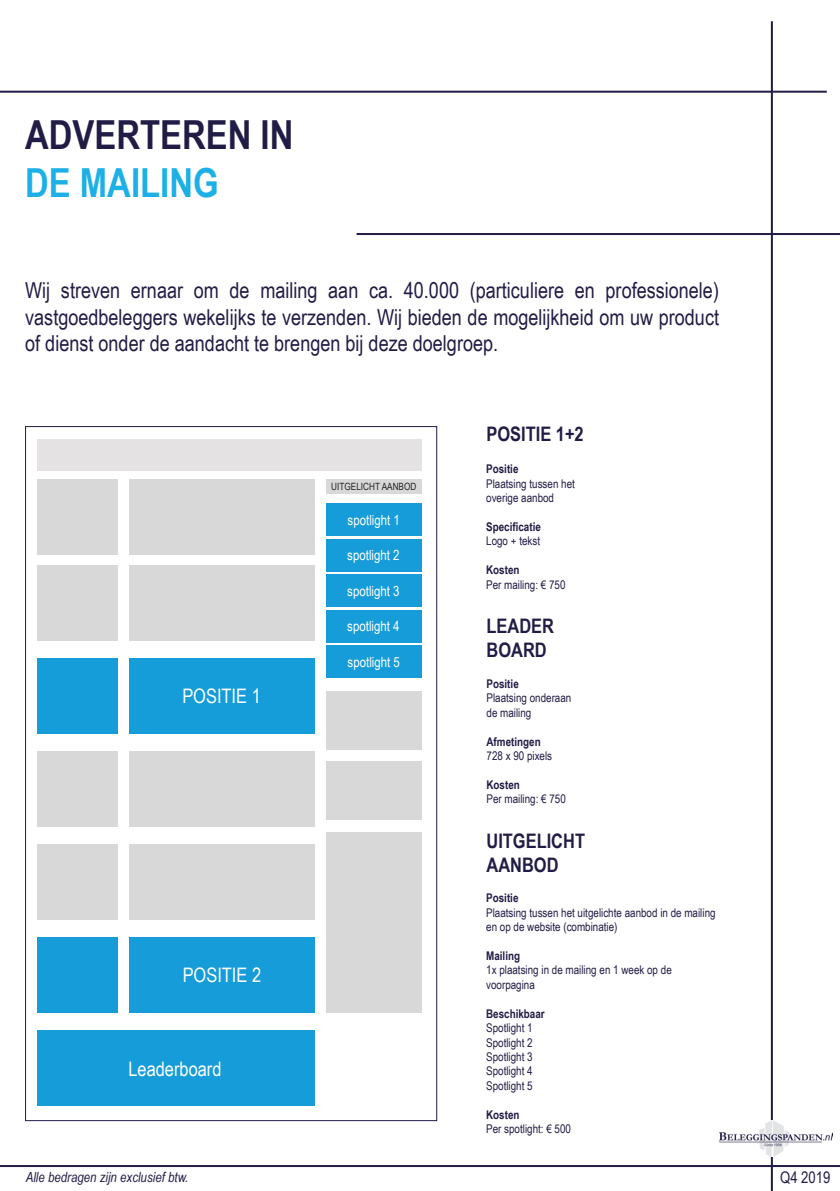
<style>
.page{position:relative;width:840px;height:1191px;background:#fff}
.page>*{position:absolute;margin:0;border:0;box-sizing:border-box;transform-origin:0 0}
.t1{font:700 40px "Arial Narrow";color:#211c45}
.t2{font:700 40px "Arial Narrow";color:#1cb0e6}
.t3{font:22px/26.4px "Arial Narrow";color:#211c45;text-align:justify}
.t4{font:700 20px "Arial Narrow";color:#211c45}
.t5{font:20px "Arial Narrow";color:#fff}
.t6{font:16px "Arial Narrow";color:#211c45}
.t7{font:14px "Arial Narrow";color:#fff}
.t8{font:italic 14px "Arial Narrow";color:#211c45}
.t9{font:12px/14.4px "Arial Narrow";color:#211c45}
.t10{font:700 12px "Arial Narrow";color:#211c45}
.t11{font:10px "Arial Narrow";color:#231f20}
</style>
<div class="page">
<hr style="left:0;top:91px;width:826px;height:2px;background:#211c45">
<hr style="left:770px;top:21px;width:2px;height:1170px;background:#211c45">
<hr style="left:356px;top:233px;width:483px;height:2px;background:#211c45">
<img style="left:719px;top:1121px;width:112px;height:35px">
<div style="left:25px;top:426px;width:412px;height:695px;background:#fff;border:1px solid #211c45"></div>
<div style="left:38px;top:439px;width:383px;height:31px;background:#e5e2e3"></div>
<div style="left:129px;top:479px;width:185px;height:76px;background:#d8d8d8"></div>
<div style="left:38px;top:479px;width:80px;height:76px;background:#d8d8d8"></div>
<div style="left:129px;top:564px;width:185px;height:76px;background:#d8d8d8"></div>
<div style="left:37px;top:564px;width:81px;height:76px;background:#d8d8d8"></div>
<div style="left:129px;top:657px;width:185px;height:76px;background:#149dd9"></div>
<div style="left:37px;top:657px;width:81px;height:76px;background:#149dd9"></div>
<div style="left:129px;top:751px;width:185px;height:76px;background:#d8d8d8"></div>
<div style="left:37px;top:751px;width:81px;height:76px;background:#d8d8d8"></div>
<div style="left:129px;top:844px;width:185px;height:76px;background:#d8d8d8"></div>
<div style="left:38px;top:844px;width:80px;height:76px;background:#d8d8d8"></div>
<div style="left:129px;top:937px;width:185px;height:76px;background:#169cd8"></div>
<div style="left:38px;top:937px;width:80px;height:76px;background:#169cd8"></div>
<div style="left:325px;top:479px;width:96px;height:15px;background:#d8d8d8"></div>
<div style="left:325px;top:503px;width:96px;height:33px;background:#169cd8"></div>
<div style="left:325px;top:539px;width:96px;height:32px;background:#169cd8"></div>
<div style="left:325px;top:574px;width:96px;height:33px;background:#169cd8"></div>
<div style="left:325px;top:610px;width:96px;height:32px;background:#169cd8"></div>
<div style="left:325px;top:645px;width:96px;height:33px;background:#169cd8"></div>
<div style="left:325px;top:691px;width:96px;height:59px;background:#d8d8d8"></div>
<div style="left:325px;top:761px;width:96px;height:59px;background:#d8d8d8"></div>
<div style="left:325px;top:832px;width:96px;height:181px;background:#d8d8d8"></div>
<div style="left:38px;top:1030px;width:276px;height:76px;background:#169cd8"></div>
<hr style="left:0;top:1165px;width:839px;height:2px;background:#211c45">
<p class="t1" style="left:25px;top:105px;width:269px">ADVERTEREN IN</p>
<p class="t2" style="left:25px;top:153px;width:195px">DE MAILING</p>
<p class="t3" style="left:25px;top:276px;width:695px">Wij streven ernaar om de mailing aan ca. 40.000 (particuliere en professionele) vastgoedbeleggers wekelijks te verzenden. Wij bieden de mogelijkheid om uw product of dienst onder de aandacht te brengen bij deze doelgroep.</p>
<p class="t5" style="left:182px;top:681px;width:80px">POSITIE 1</p>
<p class="t5" style="left:182px;top:960px;width:80px">POSITIE 2</p>
<p class="t5" style="left:128px;top:1054px;width:95px">Leaderboard</p>
<p class="t11" style="left:331px;top:479px;width:87px">UITGELICHT AANBOD</p>
<p class="t7" style="left:347px;top:510px;width:54px">spotlight 1</p>
<p class="t7" style="left:347px;top:544px;width:54px">spotlight 2</p>
<p class="t7" style="left:347px;top:580px;width:54px">spotlight 3</p>
<p class="t7" style="left:347px;top:616px;width:54px">spotlight 4</p>
<p class="t7" style="left:347px;top:651px;width:54px">spotlight 5</p>
<p class="t4" style="left:486px;top:418px;width:99px">POSITIE 1+2</p>
<p class="t10" style="left:486px;top:460px;width:34px">Positie</p>
<p class="t9" style="left:486px;top:476px;width:90px">Plaatsing tussen het overige aanbod</p>
<p class="t10" style="left:486px;top:518px;width:56px">Specificatie</p>
<p class="t9" style="left:486px;top:533px;width:55px">Logo + tekst</p>
<p class="t10" style="left:486px;top:561px;width:35px">Kosten</p>
<p class="t9" style="left:486px;top:577px;width:81px">Per mailing: € 750</p>
<p class="t4" style="left:486px;top:610px;width:69px">LEADER</p>
<p class="t4" style="left:486px;top:634px;width:62px">BOARD</p>
<p class="t10" style="left:486px;top:674px;width:34px">Positie</p>
<p class="t9" style="left:486px;top:690px;width:86px">Plaatsing onderaan</p>
<p class="t9" style="left:486px;top:705px;width:46px">de mailing</p>
<p class="t10" style="left:486px;top:732px;width:56px">Afmetingen</p>
<p class="t9" style="left:486px;top:748px;width:67px">728 x 90 pixels</p>
<p class="t10" style="left:486px;top:775px;width:35px">Kosten</p>
<p class="t9" style="left:486px;top:791px;width:81px">Per mailing: € 750</p>
<p class="t4" style="left:486px;top:825px;width:100px">UITGELICHT</p>
<p class="t4" style="left:486px;top:849px;width:73px">AANBOD</p>
<p class="t10" style="left:486px;top:889px;width:34px">Positie</p>
<p class="t9" style="left:486px;top:905px;width:231px">Plaatsing tussen het uitgelichte aanbod in de mailing en op de website (combinatie)</p>
<p class="t10" style="left:486px;top:946px;width:35px">Mailing</p>
<p class="t9" style="left:486px;top:962px;width:187px">1x plaatsing in de mailing en 1 week op de voorpagina</p>
<p class="t10" style="left:486px;top:1004px;width:60px">Beschikbaar</p>
<p class="t9" style="left:486px;top:1020px;width:48px">Spotlight 1</p>
<p class="t9" style="left:486px;top:1034px;width:48px">Spotlight 2</p>
<p class="t9" style="left:486px;top:1049px;width:48px">Spotlight 3</p>
<p class="t9" style="left:486px;top:1063px;width:48px">Spotlight 4</p>
<p class="t9" style="left:486px;top:1077px;width:48px">Spotlight 5</p>
<p class="t10" style="left:486px;top:1105px;width:35px">Kosten</p>
<p class="t9" style="left:486px;top:1121px;width:86px">Per spotlight: € 500</p>
<p class="t8" style="left:26px;top:1167px;width:164px">Alle bedragen zijn exclusief btw.</p>
<p class="t6" style="left:779px;top:1165px;width:52px">Q4 2019</p>
</div>
